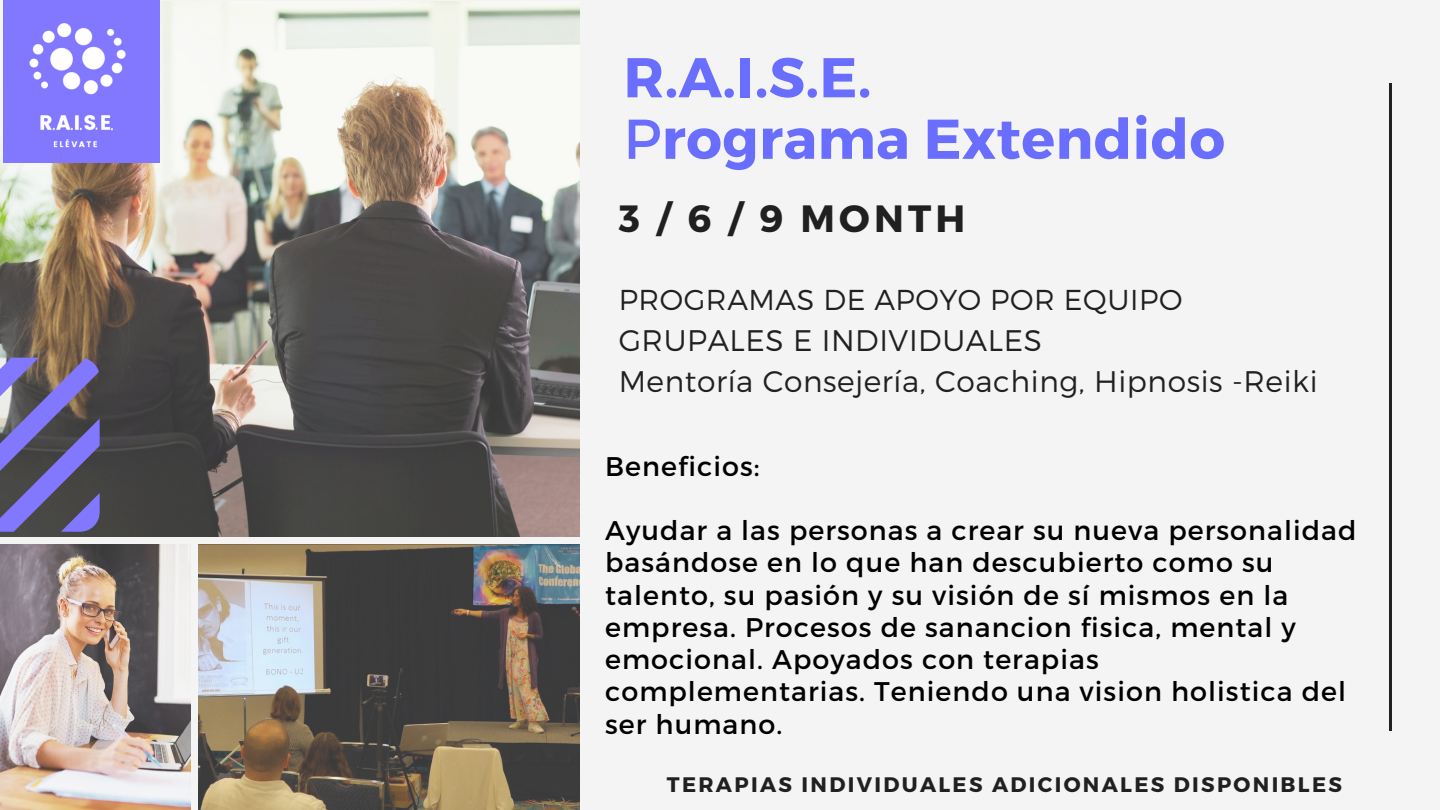
<style>
.page{position:relative;width:1440px;height:810px;background:#f4f4f4}
.page>*{position:absolute;margin:0;border:0;box-sizing:border-box;transform-origin:0 0}
.t1{font:700 56px/61.5px "Montserrat";letter-spacing:.01em;color:#696eff}
.t2{font:700 38px "Montserrat";letter-spacing:.11em;color:#202020}
.t3{font:300 29.7px/41.2px "Montserrat";letter-spacing:.02em;color:#202020}
.t4{font:300 28.7px "Montserrat";letter-spacing:.02em;color:#202020}
.t5{font:27px/32.2px "Montserrat";letter-spacing:.04em;color:#000}
.t6{font:700 21px "Montserrat";letter-spacing:.11em;color:#202020}
.s1{font-weight:400}
</style>
<div class="page">
<hr style="left:1389px;top:83px;width:3px;height:648px;background:#202020">
<img style="left:0;top:544px;width:190px;height:266px">
<img style="left:198px;top:544px;width:382px;height:266px">
<img style="left:0;top:2px;width:580px;height:535px">
<svg style="left:0;top:358px;width:100px;height:174px;background:#666190"></svg>
<div style="left:3px;top:0;width:156px;height:163px;background:#8178ff"></div>
<img style="left:0;top:3px;width:126px;height:160px">
<h2 class="t1" style="left:624px;top:44px;width:603px">R.A.I.S.E.<br><span class="s1">P</span>rograma Extendido</h2>
<h3 class="t2" style="left:619px;top:194px;width:348px">3/6/9MONTH</h3>
<p class="t4" style="left:619px;top:281px;width:565px">PROGRAMAS DE APOYO POR EQUIPO</p>
<p class="t3" style="left:619px;top:319px;width:701px">GRUPALES E INDIVIDUALES<br>Mentoría Consejería, Coaching, Hipnosis -Reiki</p>
<h3 class="t5" style="left:605px;top:448px;width:156px">Beneficios:</h3>
<h3 class="t5" style="left:605px;top:513px;width:753px">Ayudar a las personas a crear su nueva personalidad basándose en lo que han descubierto como su talento, su pasión y su visión de sí mismos en la empresa. Procesos de sanancion fisica, mental y emocional. Apoyados con terapias complementarias. Teniendo una vision holistica del ser humano.</h3>
<p class="t6" style="left:667px;top:771px;width:677px">TERAPIAS INDIVIDUALES ADICIONALES DISPONIBLES</p>
</div>
